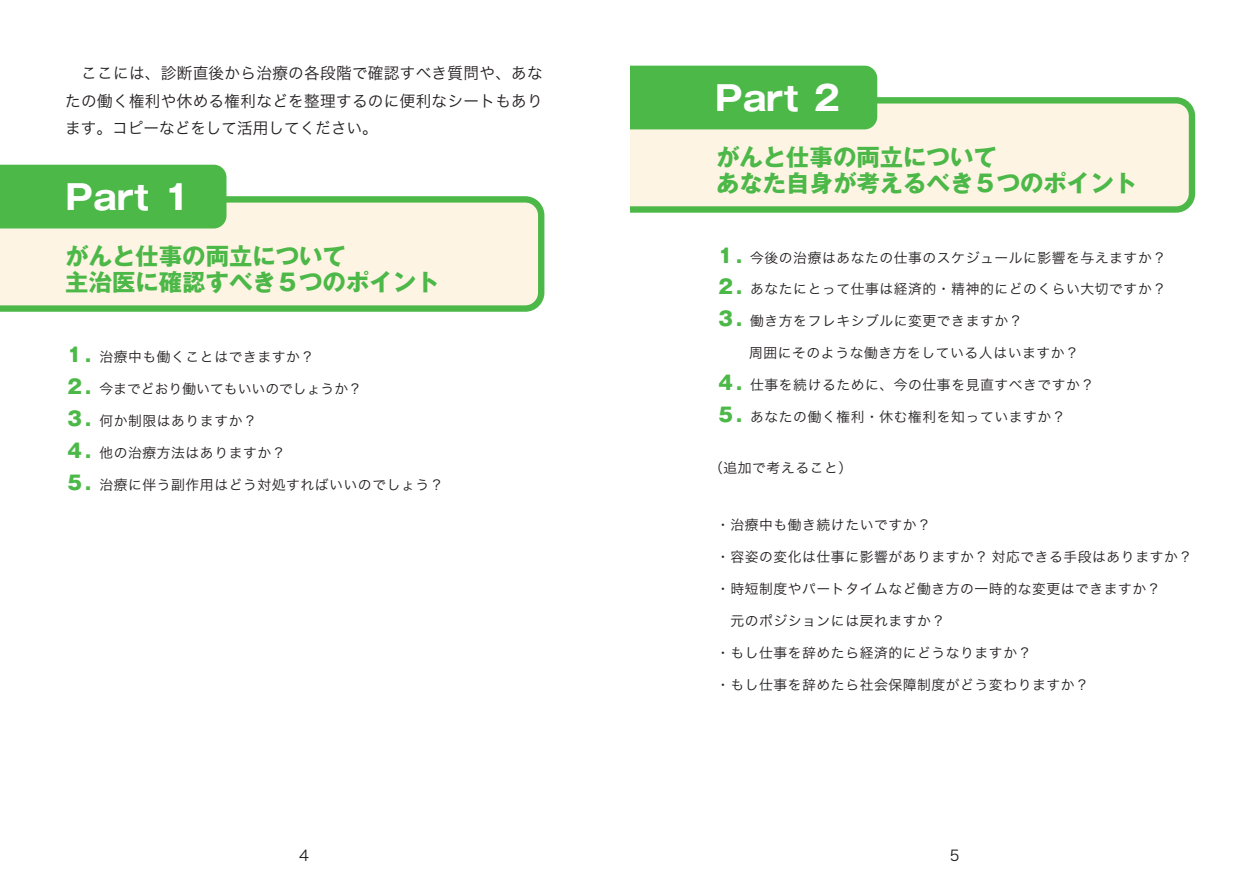
<style>
.page{position:relative;width:1259px;height:893px;background:#fff}
.page>*{position:absolute;margin:0;border:0;box-sizing:border-box;transform-origin:0 0}
.t1{font:700 34.05px "Gothic MB101 Pro";color:#fff}
.t2{font:700 23.4px/25.5px "Gothic MB101 Pro";color:#4cb848}
.t3{font:15.9px/27.6px "Hira Kaku Pro W3";letter-spacing:.02em;color:#231f20;text-align:justify}
.t4{font:14.85px "Hira Kaku Pro W3";color:#231f20}
.t5{font:13.8px "Hira Kaku Pro W3";letter-spacing:.04em;color:#231f20}
.t6{font:13.8px "Hira Kaku Pro W3";color:#231f20}
.s1{font-family:"Gothic MB101 Pro";font-weight:800;font-size:19.2px;color:#4cb848}
</style>
<div class="page">
<svg style="left:0;top:196px;width:544px;height:116px;background:#eaedd2"></svg>
<div style="left:0;top:165px;width:226px;height:63px;background:#4cb848"></div>
<svg style="left:630px;top:97px;width:565px;height:116px;background:#eaedd3"></svg>
<div style="left:605px;top:66px;width:272px;height:63px;background:#4cb848;border-radius:13px"></div>
<div style="left:590px;top:59px;width:39px;height:163px;background:#fff"></div>
<p class="t3" style="left:65px;top:58px;width:479px;text-indent:16px">ここには、診断直後から治療の各段階で確認すべき質問や、あなたの働く権利や休める権利などを整理するのに便利なシートもあります。コピーなどをして活用してください。</p>
<h1 class="t1" style="left:66px;top:169px;width:130px">Part １</h1>
<h2 class="t2" style="left:65px;top:241px;width:376px">がんと仕事の両立について<br>主治医に確認すべき５つのポイント</h2>
<p class="t5" style="left:65px;top:345px;width:250px"><span class="s1">１.</span> 治療中も働くことはできますか？</p>
<p class="t6" style="left:65px;top:377px;width:298px"><span class="s1">２.</span> 今までどおり働いてもいいのでしょうか？</p>
<p class="t5" style="left:65px;top:409px;width:193px"><span class="s1">３.</span> 何か制限はありますか？</p>
<p class="t5" style="left:65px;top:441px;width:222px"><span class="s1">４.</span> 他の治療方法はありますか？</p>
<p class="t5" style="left:65px;top:472px;width:380px"><span class="s1">５.</span> 治療に伴う副作用はどう対処すればいいのでしょう？</p>
<h1 class="t1" style="left:715px;top:70px;width:130px">Part ２</h1>
<h2 class="t2" style="left:716px;top:142px;width:422px">がんと仕事の両立について<br>あなた自身が考えるべき５つのポイント</h2>
<p class="t5" style="left:716px;top:245px;width:451px"><span class="s1">１.</span> 今後の治療はあなたの仕事のスケジュールに影響を与えますか？</p>
<p class="t5" style="left:716px;top:277px;width:451px"><span class="s1">２.</span> あなたにとって仕事は経済的・精神的にどのくらい大切ですか？</p>
<p class="t5" style="left:716px;top:309px;width:308px"><span class="s1">３.</span> 働き方をフレキシブルに変更できますか？</p>
<p class="t5" style="left:749px;top:341px;width:331px">周囲にそのような働き方をしている人はいますか？</p>
<p class="t5" style="left:716px;top:373px;width:380px"><span class="s1">４.</span> 仕事を続けるために、今の仕事を見直すべきですか？</p>
<p class="t5" style="left:716px;top:405px;width:351px"><span class="s1">５.</span> あなたの働く権利・休む権利を知っていますか？</p>
<p class="t5" style="left:709px;top:456px;width:145px">（追加で考えること）</p>
<p class="t5" style="left:716px;top:513px;width:216px">・治療中も働き続けたいですか？</p>
<p class="t5" style="left:716px;top:545px;width:478px">・容姿の変化は仕事に影響がありますか？対応できる手段はありますか？</p>
<p class="t5" style="left:716px;top:577px;width:446px">・時短制度やパートタイムなど働き方の一時的な変更はできますか？</p>
<p class="t5" style="left:730px;top:609px;width:216px">元のポジションには戻れますか？</p>
<p class="t5" style="left:716px;top:641px;width:317px">・もし仕事を辞めたら経済的にどうなりますか？</p>
<p class="t5" style="left:716px;top:672px;width:374px">・もし仕事を辞めたら社会保障制度がどう変わりますか？</p>
<p class="t4" style="left:299px;top:843px;width:11px">4</p>
<p class="t4" style="left:950px;top:843px;width:11px">5</p>
</div>
